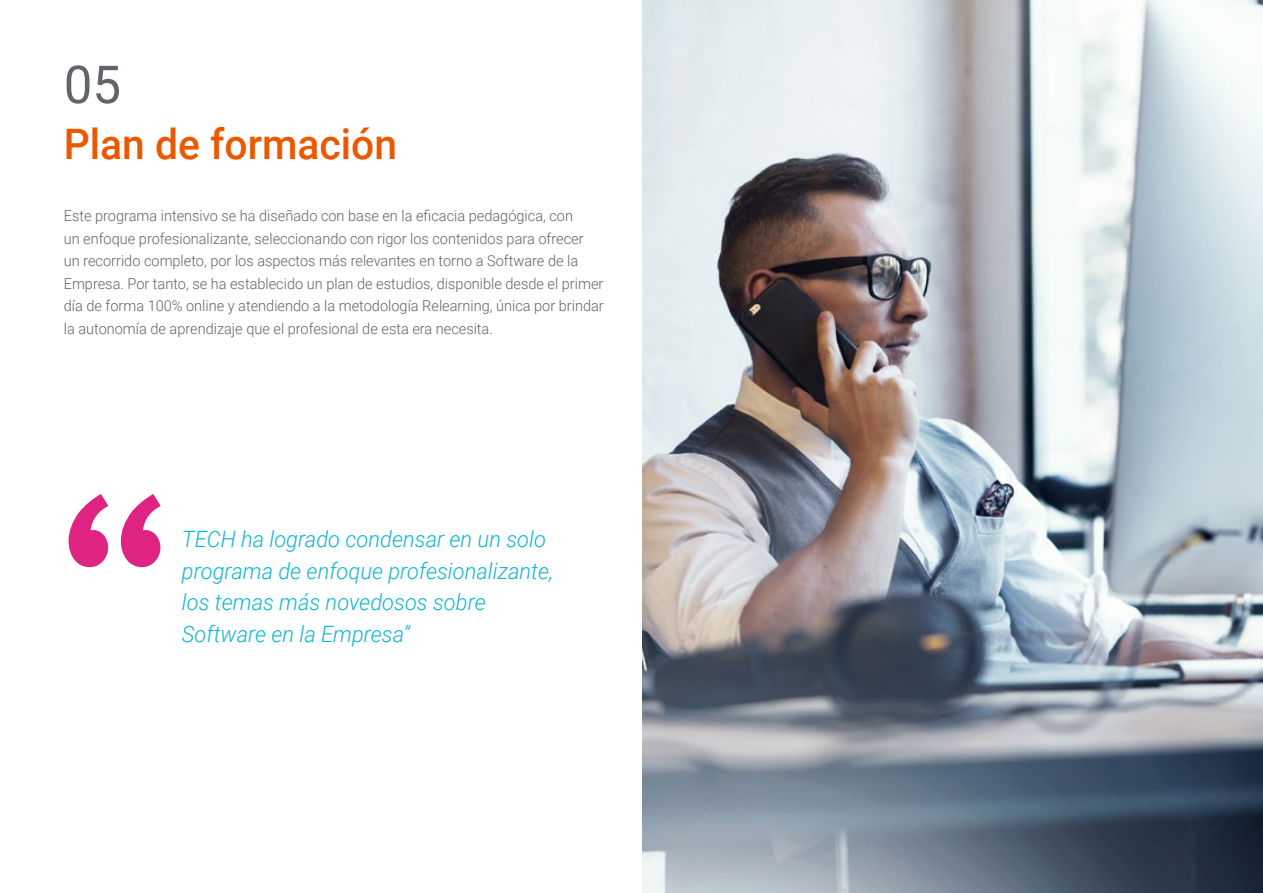
<style>
.page{position:relative;width:1263px;height:893px;background:#fff}
.page>*{position:absolute;margin:0;border:0;box-sizing:border-box;transform-origin:0 0}
.t1{font:52.5px "Roboto";color:#61646a}
.t2{font:500 42px "Roboto";color:#ec5800}
.t3{font:italic 300 22.5px/31.5px "Roboto";color:#0fb6cf}
.t4{font:300 15px/22.5px "Roboto";color:#61646a}
</style>
<div class="page">
<svg style="left:69px;top:494px;width:92px;height:73px"></svg>
<img style="left:642px;top:0;width:621px;height:893px">
<h1 class="t1" style="left:64px;top:48px;width:59px">05</h1>
<h2 class="t2" style="left:64px;top:115px;width:335px">Plan de formación</h2>
<p class="t4" style="left:64px;top:204px;width:541px">Este programa intensivo se ha diseñado con base en la eficacia pedagógica, con<br>un enfoque profesionalizante, seleccionando con rigor los contenidos para ofrecer<br>un recorrido completo, por los aspectos más relevantes en torno a Software de la Empresa. Por tanto, se ha establecido un plan de estudios, disponible desde el primer día de forma 100% online y atendiendo a la metodología Relearning, única por brindar la autonomía de aprendizaje que el profesional de esta era necesita.</p>
<h3 class="t3" style="left:182px;top:523px;width:373px">TECH ha logrado condensar en un solo programa de enfoque profesionalizante, los temas más novedosos sobre<br>Software en la Empresa”</h3>
</div>
